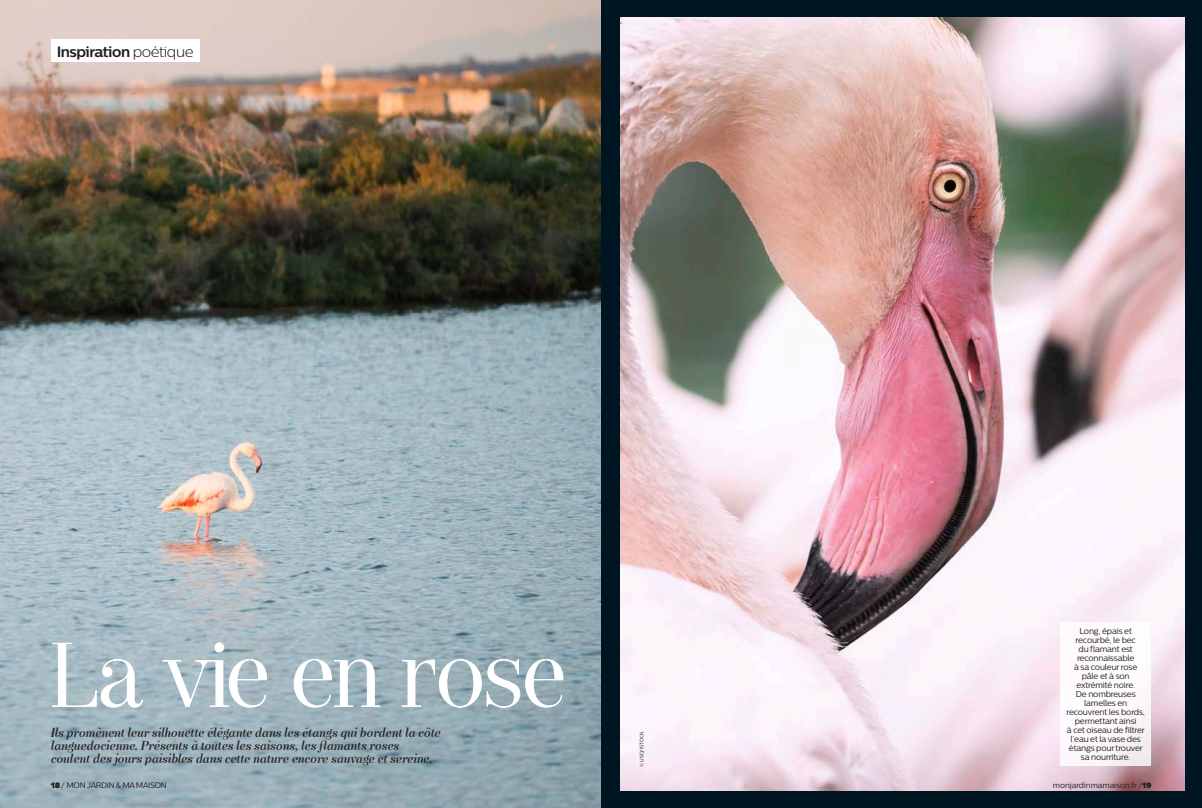
<style>
.page{position:relative;width:1202px;height:808px;background:#001522}
.page>*{position:absolute;margin:0;border:0;box-sizing:border-box;transform-origin:0 0}
.Grand_titre{font:90px "Narziss";letter-spacing:-.02em;color:#fff}
.t1{font:700 15px "Centrale Sans";letter-spacing:-.03em;color:#231f20}
.chapo{font:italic 500 13px/13px "Narziss Text";letter-spacing:-.02em;color:#231f20}
.legende{font:8.5px/9px "Centrale Sans";letter-spacing:-.02em;color:#231f20;text-align:center}
.t2{font:8px "Centrale Sans";letter-spacing:-.015em;color:#231f20}
.t3{font:8px "Centrale Sans";letter-spacing:-.04em;color:#231f20}
.legende-2{font:5px "Centrale Sans";letter-spacing:-.02em;color:#231f20}
.s1{font-weight:300}
.s2{font-family:"Pluto Sans";font-weight:900}
</style>
<div class="page">
<img style="left:621px;top:17px;width:564px;height:774px">
<img style="left:0;top:0;width:601px;height:808px">
<svg style="left:52px;top:643px;width:91px;height:65px"></svg>
<svg style="left:162px;top:642px;width:105px;height:66px"></svg>
<svg style="left:294px;top:659px;width:86px;height:49px"></svg>
<svg style="left:402px;top:659px;width:161px;height:49px"></svg>
<div style="left:51px;top:40px;width:148px;height:22px;background:#fff"></div>
<div style="left:1060px;top:622px;width:91px;height:143px;background:#fff"></div>
<p class="t1" style="left:57px;top:42px;width:138px">Inspiration <span class="s1">poétique</span></p>
<p class="Grand_titre" style="left:51px;top:622px;width:517px">La vie en rose</p>
<p class="chapo" style="left:51px;top:727px;width:391px">Ils promènent leur silhouette élégante dans les étangs qui bordent la côte languedocienne. Présents à toutes les saisons, les flamants roses coulent des jours paisibles dans cette nature encore sauvage et sereine.</p>
<p class="legende-2" style="left:639px;top:767px;width:38px;rotate:-90deg">© USO/ISTOCK.</p>
<p class="legende" style="left:1066px;top:626px;width:80px">Long, épais et recourbé, le bec<br>du flamant est reconnaissable<br>à sa couleur rose pâle et à son extrémité noire.<br>De nombreuses lamelles en recouvrent les bords, permettant ainsi<br>à cet oiseau de filtrer l’eau et la vase des étangs pour trouver sa nourriture.</p>
<p class="t3" style="left:51px;top:781px;width:117px"><span class="s2">18</span>/ MON JARDIN &amp; MA MAISON</p>
<p class="t2" style="left:1053px;top:781px;width:100px">monjardinmamaison.fr /<span class="s2">19</span></p>
</div>
